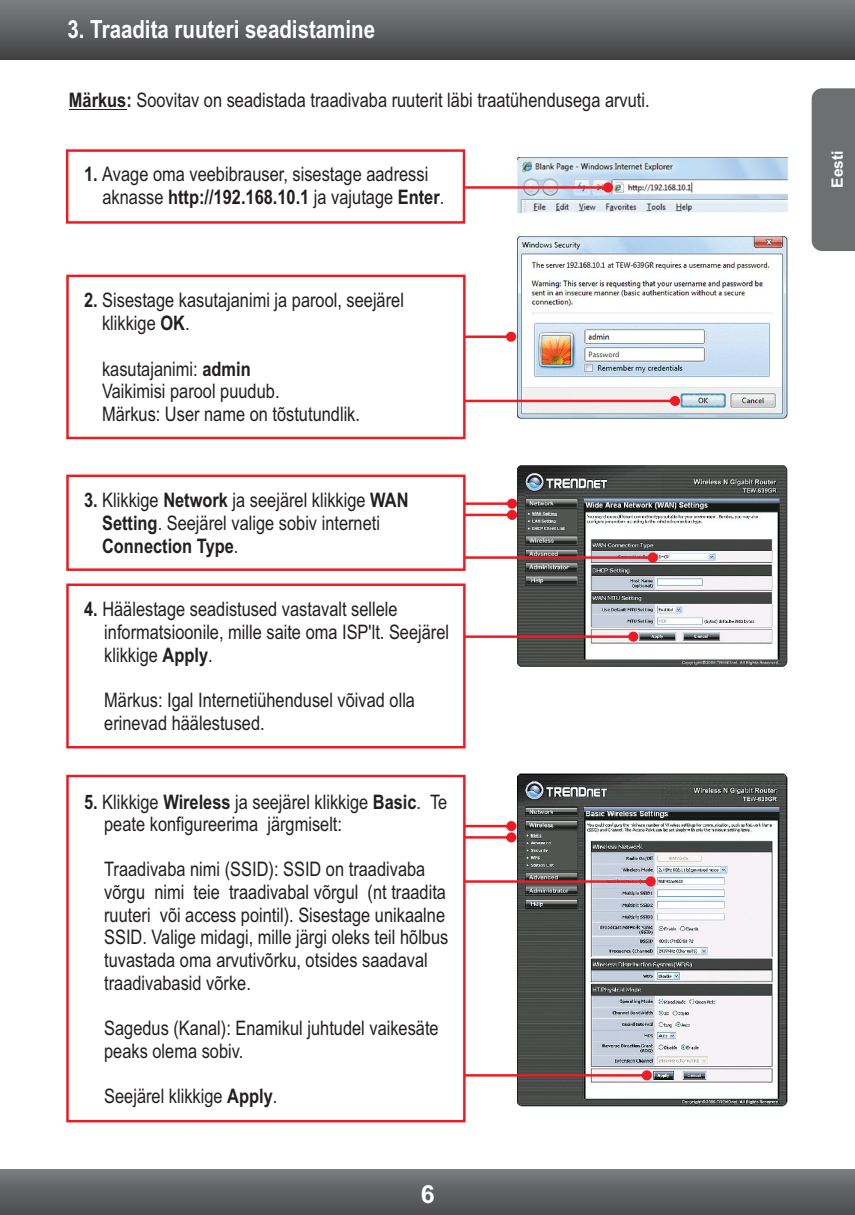
<style>
.page{position:relative;width:855px;height:1215px;background:#fff}
.page>*{position:absolute;margin:0;border:0;box-sizing:border-box;transform-origin:0 0}
.t1{font:700 25px "Arial Narrow";color:#fff}
.t2{font:700 25px "Arial";color:#fff}
.t3{font:20px/22.8px "Arial Narrow";color:#231f20}
.t4{font:700 15.5px "Arial";color:#fff}
.s1{font-weight:700}
</style>
<div class="page">
<div style="left:0;top:0;width:855px;height:59px;background:linear-gradient(to bottom,#7d7f82,#434244)"></div>
<div style="left:0;top:1170px;width:855px;height:45px;background:linear-gradient(to bottom,#77797c,#4b4c4e)"></div>
<div style="left:812px;top:88px;width:43px;height:163px;background:#6d6f71"></div>
<hr style="left:69px;top:109px;width:57px;height:1px;background:#231f20">
<img style="left:613px;top:158px;width:175px;height:55px">
<svg style="left:65px;top:149px;width:548px;height:75px"></svg>
<img style="left:518px;top:236px;width:270px;height:183px">
<svg style="left:467px;top:332px;width:49px;height:10px"></svg>
<svg style="left:467px;top:396px;width:213px;height:10px"></svg>
<svg style="left:66px;top:274px;width:401px;height:166px"></svg>
<img style="left:518px;top:465px;width:270px;height:202px">
<img style="left:518px;top:774px;width:270px;height:333px">
<svg style="left:467px;top:821px;width:49px;height:21px"></svg>
<svg style="left:467px;top:632px;width:171px;height:10px"></svg>
<svg style="left:467px;top:1070px;width:185px;height:10px"></svg>
<svg style="left:467px;top:876px;width:189px;height:11px"></svg>
<svg style="left:66px;top:473px;width:592px;height:99px"></svg>
<svg style="left:66px;top:583px;width:401px;height:166px"></svg>
<svg style="left:66px;top:774px;width:401px;height:349px"></svg>
<p class="t1" style="left:68px;top:19px;width:309px">3. Traadita ruuteri seadistamine</p>
<p class="t3" style="left:69px;top:91px;width:582px"><span class="s1">Märkus:</span> Soovitav on seadistada traadivaba ruuterit läbi traatühendusega arvuti.</p>
<p class="t3" style="left:102px;top:165px;width:343px;text-indent:-18px"><span class="s1">1.</span> Avage oma veebibrauser, sisestage aadressi aknasse <span class="s1">http://192.168.10.1</span> ja vajutage <span class="s1">Enter</span>.</p>
<p class="t3" style="left:102px;top:291px;width:303px;text-indent:-18px"><span class="s1">2.</span> Sisestage kasutajanimi ja parool, seejärel klikkige <span class="s1">OK</span>.</p>
<p class="t3" style="left:102px;top:359px;width:259px">kasutajanimi: <span class="s1">admin<br></span>Vaikimisi parool puudub.<br>Märkus: User name on tõstutundlik.</p>
<p class="t3" style="left:102px;top:491px;width:308px;text-indent:-18px"><span class="s1">3.</span> Klikkige <span class="s1">Network</span> ja seejärel klikkige <span class="s1">WAN<br>Setting</span>. Seejärel valige sobiv interneti<br><span class="s1">Connection Type</span>.</p>
<p class="t3" style="left:104px;top:600px;width:346px;text-indent:-20px"><span class="s1">4.</span> Häälestage seadistused vastavalt sellele informatsioonile, mille saite oma ISP'lt. Seejärel klikkige <span class="s1">Apply</span>.</p>
<p class="t3" style="left:104px;top:690px;width:312px">Märkus: Igal Internetiühendusel võivad olla erinevad häälestused.</p>
<p class="t3" style="left:104px;top:792px;width:345px;text-indent:-20px"><span class="s1">5.</span> Klikkige <span class="s1">Wireless</span> ja seejärel klikkige <span class="s1">Basic</span>. Te peate konfigureerima järgmiselt:</p>
<p class="t3" style="left:104px;top:860px;width:346px">Traadivaba nimi (SSID): SSID on traadivaba võrgu nimi teie traadivabal võrgul (nt traadita ruuteri või access pointil). Sisestage unikaalne SSID. Valige midagi, mille järgi oleks teil hõlbus tuvastada oma arvutivõrku, otsides saadaval traadivabasid võrke.</p>
<p class="t3" style="left:104px;top:1018px;width:336px">Sagedus (Kanal): Enamikul juhtudel vaikesäte peaks olema sobiv.</p>
<p class="t3" style="left:104px;top:1087px;width:175px">Seejärel klikkige <span class="s1">Apply</span>.</p>
<p class="t2" style="left:421px;top:1185px;width:15px">6</p>
<p class="t4" style="left:832px;top:188px;width:39px;rotate:-90deg">Eesti</p>
</div>
